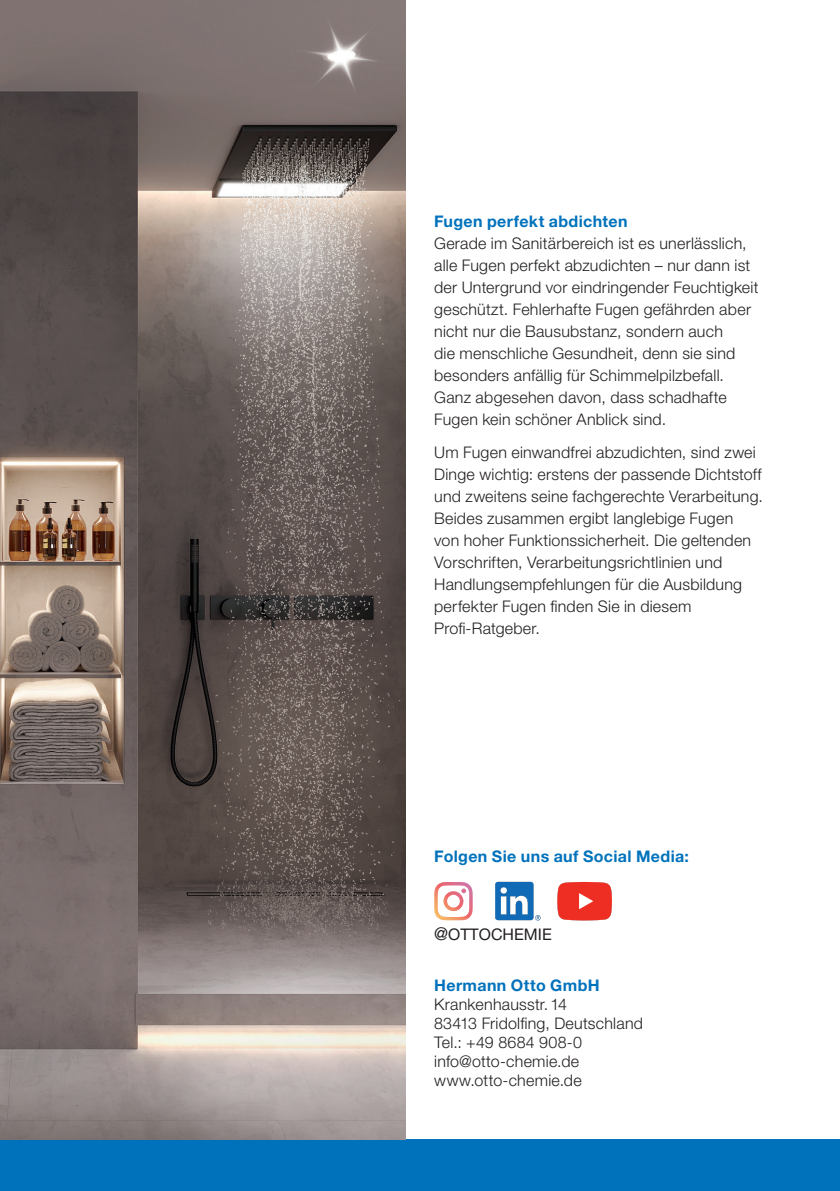
<style>
.page{position:relative;width:840px;height:1191px;background:#fff}
.page>*{position:absolute;margin:0;border:0;box-sizing:border-box;transform-origin:0 0}
.t1{font:300 16px/22px "Helvetica Neue LT Pro";letter-spacing:.015em;color:#231f20}
.t2{font:700 16px "Helvetica Neue LT Pro";letter-spacing:.025em;color:#0072bc}
.t3{font:16px "Helvetica Neue LT Pro";color:#231f20}
.s1{font-size:17.6px}
</style>
<div class="page">
<div style="left:0;top:1140px;width:839px;height:51px;background:#0072bc"></div>
<img style="left:0;top:0;width:405px;height:1140px">
<svg style="left:434px;top:882px;width:39px;height:39px"></svg>
<svg style="left:495px;top:882px;width:45px;height:38px"></svg>
<svg style="left:557px;top:882px;width:54px;height:38px;background:#ee4338"></svg>
<p class="t2" style="left:434px;top:211px;width:195px">Fugen perfekt abdichten</p>
<p class="t1" style="left:434px;top:232px;width:325px">Gerade im Sanitärbereich ist es unerlässlich, alle Fugen perfekt abzudichten – nur dann ist der Untergrund vor eindringender Feuchtigkeit geschützt. Fehlerhafte Fugen gefährden aber nicht nur die Bausubstanz, sondern auch<br>die menschliche Gesundheit, denn sie sind besonders anfällig für Schimmelpilzbefall.<br>Ganz abgesehen davon, dass schadhafte Fugen kein schöner Anblick sind.</p>
<p class="t1" style="left:434px;top:441px;width:330px">Um Fugen einwandfrei abzudichten, sind zwei Dinge wichtig: erstens der passende Dichtstoff und zweitens seine fachgerechte Verarbeitung.<br>Beides zusammen ergibt langlebige Fugen<br>von hoher Funktionssicherheit. Die geltenden Vorschriften, Verarbeitungsrichtlinien und Handlungsempfehlungen für die Ausbildung perfekter Fugen finden Sie in diesem Profi-Ratgeber.</p>
<p class="t2" style="left:434px;top:846px;width:256px">Folgen Sie uns auf Social Media:</p>
<p class="t3" style="left:434px;top:924px;width:119px"><span class="s1">@</span>OTTOCHEMIE</p>
<p class="t2" style="left:434px;top:975px;width:167px">Hermann Otto GmbH</p>
<p class="t1" style="left:434px;top:994px;width:210px;line-height:19px">Krankenhausstr.14<br>83413 Fridolfing, Deutschland<br>Tel.: +49 8684 908-0 info@otto-chemie.de www.otto-chemie.de</p>
</div>
